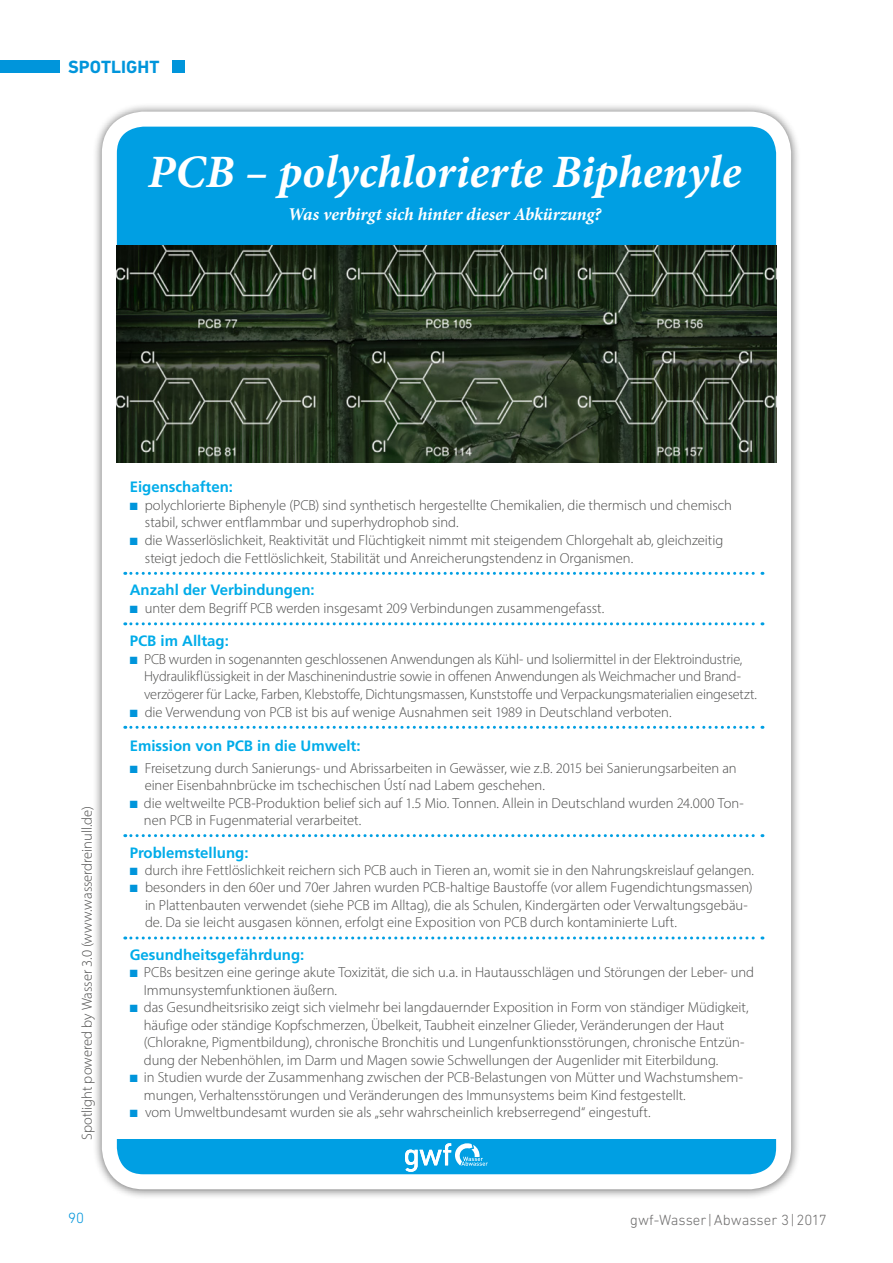
<style>
.page{position:relative;width:893px;height:1263px;background:#fff}
.page>*{position:absolute;margin:0;border:0;box-sizing:border-box;transform-origin:0 0}
.t1{font:italic 700 46.5px "Minion Pro";color:#fff}
.t2{font:italic 700 18px "Minion Pro";letter-spacing:-.005em;color:#fff}
.Rubrik_2{font:700 18px "DIN Next LT Pro";letter-spacing:.005em;color:#0095db}
.t3{font:700 15px "Frutiger LT Pro";color:#00ace9}
.t4{font:300 15px "DIN Next LT Pro";color:#706f6f}
.t5{font:300 15px "DIN Next LT Pro";color:#0095db}
.t6{font:300 14.55px/17.4px "Myriad Pro";letter-spacing:-.005em;color:#4a4a49}
.s1{color:#0095db}
</style>
<div class="page">
<div style="left:0;top:60px;width:60px;height:13px;background:#0095db"></div>
<div style="left:172px;top:60px;width:13px;height:13px;background:#0095db"></div>
<div style="left:92px;top:102px;width:709px;height:1097px;background:#000;opacity:.6"></div>
<div style="left:109px;top:119px;width:675px;height:1063px;background:#009fe3;border-radius:34px"></div>
<div style="left:102px;top:112px;width:689px;height:1077px;border:15px solid #fff;border-radius:34px"></div>
<div style="left:113px;top:456px;width:666px;height:683px;background:#fff"></div>
<img style="left:117px;top:246px;width:659px;height:216px">
<svg style="left:405px;top:1143px;width:83px;height:29px"></svg>
<svg style="left:125px;top:572px;width:638px;height:3px"></svg>
<svg style="left:125px;top:622px;width:638px;height:3px"></svg>
<svg style="left:125px;top:726px;width:638px;height:3px"></svg>
<svg style="left:125px;top:834px;width:638px;height:3px"></svg>
<svg style="left:125px;top:936px;width:638px;height:3px"></svg>
<p class="Rubrik_2" style="left:68px;top:56px;width:93px">SPOTLIGHT</p>
<p class="t1" style="left:148px;top:139px;width:595px">PCB – polychlorierte Biphenyle</p>
<p class="t2" style="left:288px;top:201px;width:315px">Was verbirgt sich hinter dieser Abkürzung?</p>
<p class="t6" style="left:78px;top:1140px;width:335px;rotate:-90deg">Spotlight powered by Wasser 3.0 (www.wasserdreinull.de)</p>
<p class="t3" style="left:130px;top:478px;width:105px">Eigenschaften:</p>
<p class="t6" style="left:145px;top:496px;width:589px;text-indent:-15px"><span class="s1">■</span> polychlorierte Biphenyle (PCB) sind synthetisch hergestellte Chemikalien, die thermisch und chemisch stabil, schwer entflammbar und superhydrophob sind.</p>
<p class="t6" style="left:145px;top:531px;width:580px;text-indent:-15px"><span class="s1">■</span> die Wasserlöslichkeit, Reaktivität und Flüchtigkeit nimmt mit steigendem Chlorgehalt ab, gleichzeitig steigt jedoch die Fettlöslichkeit, Stabilität und Anreicherungstendenz in Organismen.</p>
<p class="t3" style="left:130px;top:581px;width:187px">Anzahl der Verbindungen:</p>
<p class="t6" style="left:130px;top:599px;width:476px"><span class="s1">■</span> unter dem Begriff PCB werden insgesamt 209 Verbindungen zusammengefasst.</p>
<p class="t3" style="left:130px;top:632px;width:101px">PCB im Alltag:</p>
<p class="t6" style="left:144px;top:650px;width:614px;text-indent:-14px"><span class="s1">■</span> PCB wurden in sogenannten geschlossenen Anwendungen als Kühl- und Isoliermittel in der Elektroindustrie,<br>Hydraulikflüssigkeit in der Maschinenindustrie sowie in offenen Anwendungen als Weichmacher und Brand&shy;verzögerer für Lacke, Farben, Klebstoffe, Dichtungsmassen, Kunststoffe und Verpackungsmaterialien eingesetzt.</p>
<p class="t6" style="left:130px;top:703px;width:543px"><span class="s1">■</span> die Verwendung von PCB ist bis auf wenige Ausnahmen seit 1989 in Deutschland verboten.</p>
<p class="t3" style="left:130px;top:737px;width:232px">Emission von PCB in die Umwelt:</p>
<p class="t6" style="left:145px;top:759px;width:594px;text-indent:-15px"><span class="s1">■</span> Freisetzung durch Sanierungs- und Abrissarbeiten in Gewässer, wie z.B. 2015 bei Sanierungsarbeiten an einer Eisenbahnbrücke im tschechischen Ústí nad Labem geschehen.</p>
<p class="t6" style="left:144px;top:794px;width:601px;text-indent:-14px"><span class="s1">■</span> die weltweilte PCB-Produktion belief sich auf 1.5 Mio. Tonnen. Allein in Deutschland wurden 24.000 Ton&shy;nen PCB in Fugenmaterial verarbeitet.</p>
<p class="t3" style="left:130px;top:843px;width:120px">Problemstellung:</p>
<p class="t6" style="left:130px;top:861px;width:626px"><span class="s1">■</span> durch ihre Fettlöslichkeit reichern sich PCB auch in Tieren an, womit sie in den Nahrungskreislauf gelangen.</p>
<p class="t6" style="left:145px;top:879px;width:609px;text-indent:-15px"><span class="s1">■</span> besonders in den 60er und 70er Jahren wurden PCB-haltige Baustoffe (vor allem Fugendichtungsmassen) in Plattenbauten verwendet (siehe PCB im Alltag), die als Schulen, Kindergärten oder Verwaltungsgebäu&shy;de. Da sie leicht ausgasen können, erfolgt eine Exposition von PCB durch kontaminierte Luft.</p>
<p class="t3" style="left:130px;top:946px;width:176px">Gesundheitsgefährdung:</p>
<p class="t6" style="left:144px;top:964px;width:612px;text-indent:-14px"><span class="s1">■</span> PCBs besitzen eine geringe akute Toxizität, die sich u.a. in Hautausschlägen und Störungen der Leber- und<br>Immunsystemfunktionen äußern.</p>
<p class="t6" style="left:144px;top:998px;width:606px;text-indent:-14px"><span class="s1">■</span> das Gesundheitsrisiko zeigt sich vielmehr bei langdauernder Exposition in Form von ständiger Müdigkeit, häufige oder ständige Kopfschmerzen, Übelkeit, Taubheit einzelner Glieder, Veränderungen der Haut (Chlorakne, Pigmentbildung), chronische Bronchitis und Lungenfunktionsstörungen, chronische Entzün&shy;dung der Nebenhöhlen, im Darm und Magen sowie Schwellungen der Augenlider mit Eiterbildung.</p>
<p class="t6" style="left:144px;top:1068px;width:601px;text-indent:-14px"><span class="s1">■</span> in Studien wurde der Zusammenhang zwischen der PCB-Belastungen von Mütter und Wachstumshem&shy;mungen, Verhaltensstörungen und Veränderungen des Immunsystems beim Kind festgestellt.</p>
<p class="t6" style="left:130px;top:1103px;width:522px"><span class="s1">■</span> vom Umweltbundesamt wurden sie als „sehr wahrscheinlich krebserregend“ eingestuft.</p>
<p class="t5" style="left:68px;top:1209px;width:17px">90</p>
<p class="t4" style="left:630px;top:1211px;width:198px">gwf-Wasser|Abwasser 3|2017</p>
</div>
